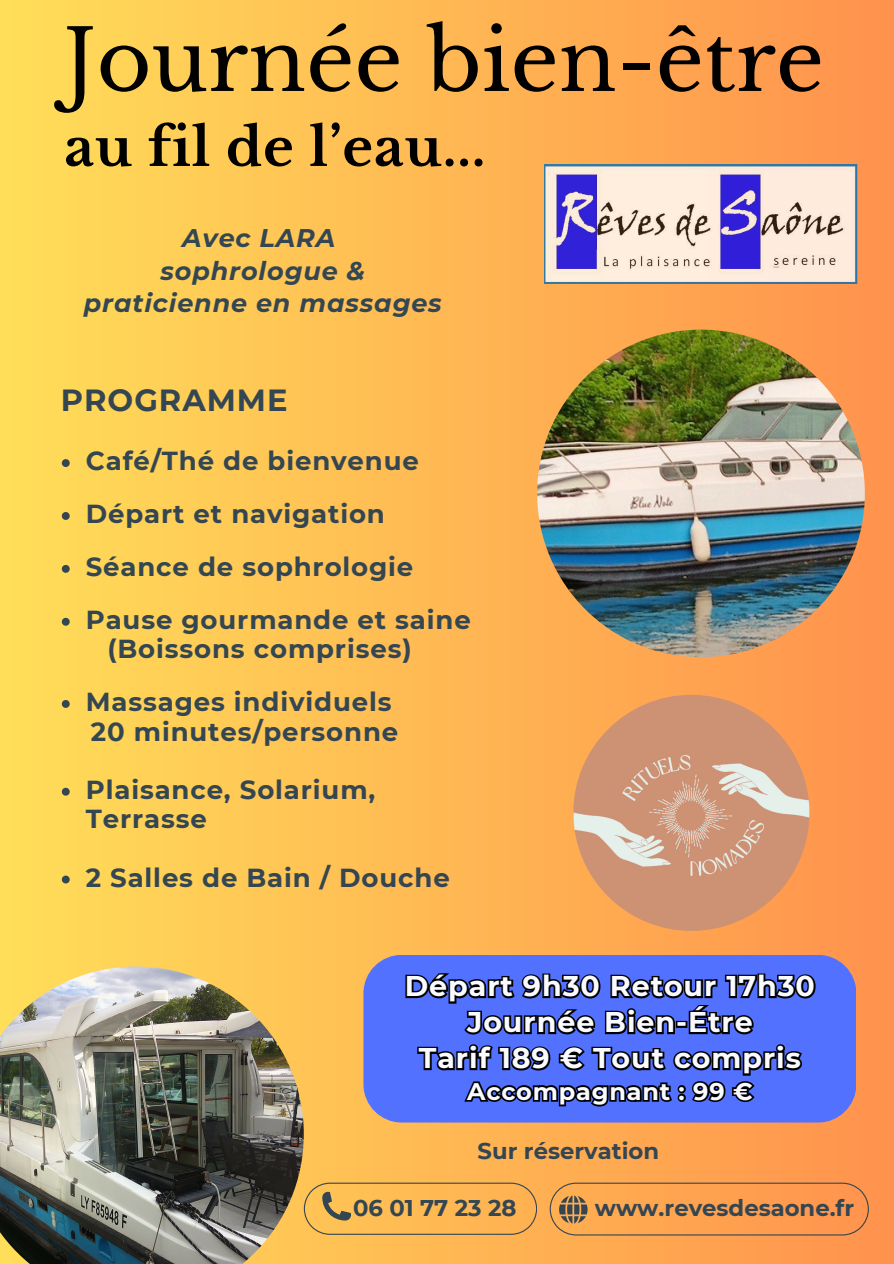
<style>
.page{position:relative;width:894px;height:1264px;background:#fff}
.page>*{position:absolute;margin:0;border:0;box-sizing:border-box;transform-origin:0 0}
.t1{font:84.15px "Libre Baskerville";color:#000}
.t2{font:700 52.35px "Libre Baskerville";letter-spacing:.015em;color:#000}
.t3{font:700 30.45px "Montserrat";letter-spacing:.035em;color:#344652}
.t4{font:700 28.5px/36px "Montserrat";letter-spacing:.035em;color:#fafbff;text-align:center}
.t5{font:700 25.95px/29.2px "Montserrat";letter-spacing:.035em;color:#344652}
.t6{font:italic 700 25.5px/32.7px "Montserrat";letter-spacing:.035em;color:#344652;text-align:center}
.t7{font:700 24px "Montserrat";letter-spacing:.035em;color:#fafbff}
.t8{font:700 22.65px "Montserrat";color:#344652}
</style>
<div class="page">
<div style="left:0;top:0;width:893px;height:1263px;background:linear-gradient(to right,#ffde59,#fe914e)"></div>
<img style="left:573px;top:694px;width:236px;height:236px;border-radius:50%">
<div style="left:363px;top:954px;width:492px;height:168px;background:#5271ff;border-radius:38px"></div>
<img style="left:0;top:966px;width:304px;height:297px">
<img style="left:537px;top:329px;width:327px;height:328px;border-radius:50%">
<svg style="left:304px;top:1182px;width:232px;height:52px;background:#f3b353"></svg>
<svg style="left:549px;top:1182px;width:319px;height:53px;background:#f29b4f"></svg>
<img style="left:544px;top:164px;width:313px;height:120px">
<svg style="left:405px;top:973px;width:411px;height:134px"></svg>
<svg style="left:62px;top:459px;width:8px;height:8px"></svg>
<svg style="left:62px;top:512px;width:8px;height:8px"></svg>
<svg style="left:62px;top:565px;width:8px;height:8px"></svg>
<svg style="left:62px;top:618px;width:8px;height:7px"></svg>
<svg style="left:62px;top:700px;width:8px;height:8px"></svg>
<svg style="left:62px;top:787px;width:8px;height:8px"></svg>
<svg style="left:62px;top:875px;width:8px;height:8px"></svg>
<p class="t1" style="left:63px;top:9px;width:762px">Journée bien-être</p>
<h3 class="t2" style="left:64px;top:115px;width:422px">au fil de l’eau...</h3>
<p class="t6" style="left:84px;top:221px;width:359px">Avec LARA<br>sophrologue &amp; praticienne en massages</p>
<p class="t3" style="left:61px;top:381px;width:228px">PROGRAMME</p>
<p class="t5" style="left:86px;top:446px;width:334px">Café/Thé de bienvenue</p>
<h5 class="t5" style="left:86px;top:499px;width:300px">Départ et navigation</h5>
<p class="t5" style="left:86px;top:552px;width:329px">Séance de sophrologie</p>
<h5 class="t5" style="left:86px;top:605px;width:386px">Pause gourmande et saine</h5>
<p class="t5" style="left:107px;top:634px;width:306px">(Boissons comprises)</p>
<p class="t5" style="left:86px;top:687px;width:307px">Massages individuels</p>
<p class="t5" style="left:91px;top:716px;width:309px">20 minutes/personne</p>
<p class="t5" style="left:86px;top:775px;width:291px">Plaisance, Solarium,<br>Terrasse</p>
<p class="t5" style="left:86px;top:862px;width:365px">2 Salles de Bain / Douche</p>
<p class="t4" style="left:404px;top:968px;width:411px">Départ 9h30 Retour 17h30<br>Journée Bien-Étre<br>Tarif 189 € Tout compris</p>
<p class="t7" style="left:467px;top:1076px;width:287px">Accompagnant : 99 €</p>
<h4 class="t8" style="left:477px;top:1137px;width:183px">Sur réservation</h4>
<h2 class="t8" style="left:353px;top:1193px;width:165px">06 01 77 23 28</h2>
<h5 class="t8" style="left:594px;top:1193px;width:261px">www.revesdesaone.fr</h5>
</div>
